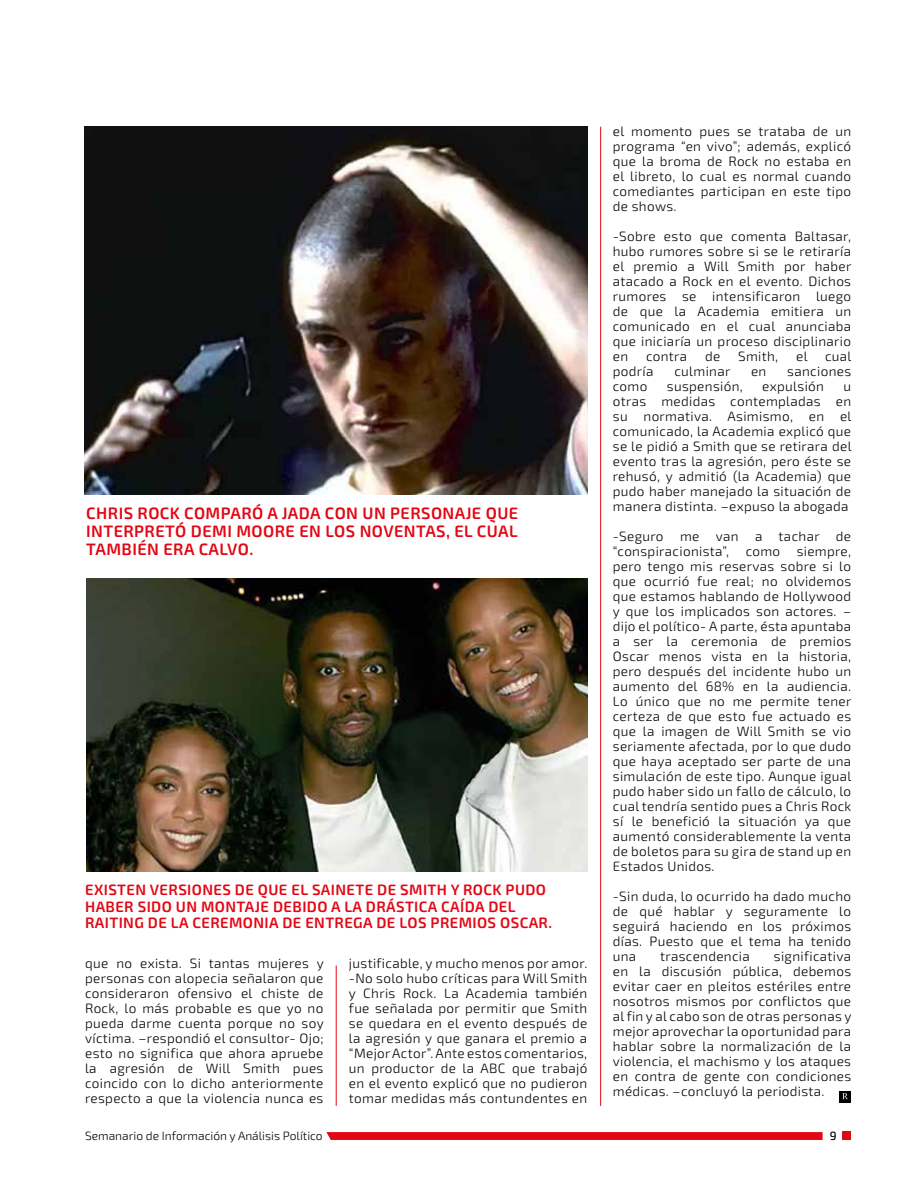
<style>
.page{position:relative;width:915px;height:1191px;background:#fff}
.page>*{position:absolute;margin:0;border:0;box-sizing:border-box;transform-origin:0 0}
.t1{font:600 16.5px/18px "Exo 2";letter-spacing:.025em;color:#e30613;text-align:justify}
.t2{font:600 15px/16.5px "Exo 2";letter-spacing:.025em;color:#e30613}
.t3{font:300 13.5px/15px "Exo 2";letter-spacing:.025em;color:#000;text-align:justify}
.t4{font:300 12px "Exo 2";color:#000}
.t5{font:500 12px "Exo 2";color:#000}
</style>
<div class="page">
<div style="left:842px;top:1131px;width:8px;height:9px;background:#e30613"></div>
<svg style="left:326px;top:1132px;width:496px;height:8px;background:#e30a17"></svg>
<hr style="left:336px;top:965px;width:1px;height:141px;background:#e30613">
<hr style="left:600px;top:127px;width:1px;height:979px;background:#e30613">
<div style="left:839px;top:1090px;width:11px;height:12px;background:#000"></div>
<svg style="left:842px;top:1093px;width:5px;height:6px"></svg>
<img style="left:84px;top:127px;width:503px;height:367px">
<img style="left:87px;top:579px;width:500px;height:293px">
<p class="t1" style="left:86px;top:504px;width:433px">CHRIS ROCK COMPARÓ A JADA CON UN PERSONAJE QUE INTERPRETÓ DEMI MOORE EN LOS NOVENTAS, EL CUAL TAMBIÉN ERA CALVO.</p>
<p class="t2" style="left:85px;top:882px;width:468px">EXISTEN VERSIONES DE QUE EL SAINETE DE SMITH Y ROCK PUDO<br>HABER SIDO UN MONTAJE DEBIDO A LA DRÁSTICA CAÍDA DEL<br>RAITING DE LA CEREMONIA DE ENTREGA DE LOS PREMIOS OSCAR.</p>
<p class="t3" style="left:85px;top:956px;width:240px">que no exista. Si tantas mujeres y personas con alopecia señalaron que consideraron ofensivo el chiste de Rock, lo más probable es que yo no pueda darme cuenta porque no soy víctima. –respondió el consultor- Ojo; esto no significa que ahora apruebe la agresión de Will Smith pues coincido con lo dicho anteriormente respecto a que la violencia nunca es</p>
<p class="t3" style="left:349px;top:956px;width:240px">justificable, y mucho menos por amor. -No solo hubo críticas para Will Smith y Chris Rock. La Academia también fue señalada por permitir que Smith se quedara en el evento después de la agresión y que ganara el premio a “Mejor Actor”. Ante estos comentarios, un productor de la ABC que trabajó en el evento explicó que no pudieron tomar medidas más contundentes en</p>
<p class="t3" style="left:612px;top:124px;width:240px">el momento pues se trataba de un programa “en vivo”; además, explicó que la broma de Rock no estaba en el libreto, lo cual es normal cuando comediantes participan en este tipo de shows.</p>
<p class="t3" style="left:612px;top:229px;width:240px">-Sobre esto que comenta Baltasar, hubo rumores sobre si se le retiraría el premio a Will Smith por haber atacado a Rock en el evento. Dichos rumores se intensificaron luego de que la Academia emitiera un comunicado en el cual anunciaba que iniciaría un proceso disciplinario en</p>
<p class="t3" style="left:645px;top:349px;width:43px">contra</p>
<p class="t3" style="left:704px;top:349px;width:17px">de</p>
<p class="t3" style="left:738px;top:349px;width:42px">Smith,</p>
<p class="t3" style="left:795px;top:349px;width:13px">el</p>
<p class="t3" style="left:824px;top:349px;width:28px">cual</p>
<p class="t3" style="left:612px;top:364px;width:42px">podría</p>
<p class="t3" style="left:674px;top:364px;width:57px">culminar</p>
<p class="t3" style="left:750px;top:364px;width:17px">en</p>
<p class="t3" style="left:787px;top:364px;width:65px">sanciones</p>
<p class="t3" style="left:612px;top:379px;width:36px">como</p>
<p class="t3" style="left:666px;top:379px;width:77px">suspensión,</p>
<p class="t3" style="left:762px;top:379px;width:63px">expulsión</p>
<p class="t3" style="left:612px;top:379px;width:240px;text-indent:230px">u otras medidas contempladas en su normativa. Asimismo, en el comunicado, la Academia explicó que se le pidió a Smith que se retirara del evento tras la agresión, pero éste se rehusó, y admitió (la Academia) que pudo haber manejado la situación de manera distinta. –expuso la abogada</p>
<p class="t3" style="left:612px;top:529px;width:240px">-Seguro me van a tachar de “conspiracionista”, como siempre, pero tengo mis reservas sobre si lo que ocurrió fue real; no olvidemos que estamos hablando de Hollywood y que los implicados son actores. – dijo el político- A parte, ésta apuntaba a ser la ceremonia de premios Oscar menos vista en la historia, pero después del incidente hubo un aumento del 68% en la audiencia.<br>Lo único que no me permite tener certeza de que esto fue actuado es que la imagen de Will Smith se vio seriamente afectada, por lo que dudo que haya aceptado ser parte de una simulación de este tipo. Aunque igual pudo haber sido un fallo de cálculo, lo cual tendría sentido pues a Chris Rock sí le benefició la situación ya que aumentó considerablemente la venta de boletos para su gira de stand up en Estados Unidos.</p>
<p class="t3" style="left:612px;top:889px;width:240px">-Sin duda, lo ocurrido ha dado mucho de qué hablar y seguramente lo seguirá haciendo en los próximos días. Puesto que el tema ha tenido una</p>
<p class="t3" style="left:612px;top:949px;width:240px;text-indent:161px">significativa en la discusión pública, debemos evitar caer en pleitos estériles entre nosotros mismos por conflictos que al fin y al cabo son de otras personas y mejor aprovechar la oportunidad para hablar sobre la normalización de la violencia, el machismo y los ataques en contra de gente con condiciones médicas. –concluyó la periodista.</p>
<p class="t3" style="left:659px;top:949px;width:91px">trascendencia</p>
<p class="t4" style="left:85px;top:1128px;width:239px">Semanario de Información y Análisis Político</p>
<p class="t5" style="left:829px;top:1128px;width:8px">9</p>
</div>
